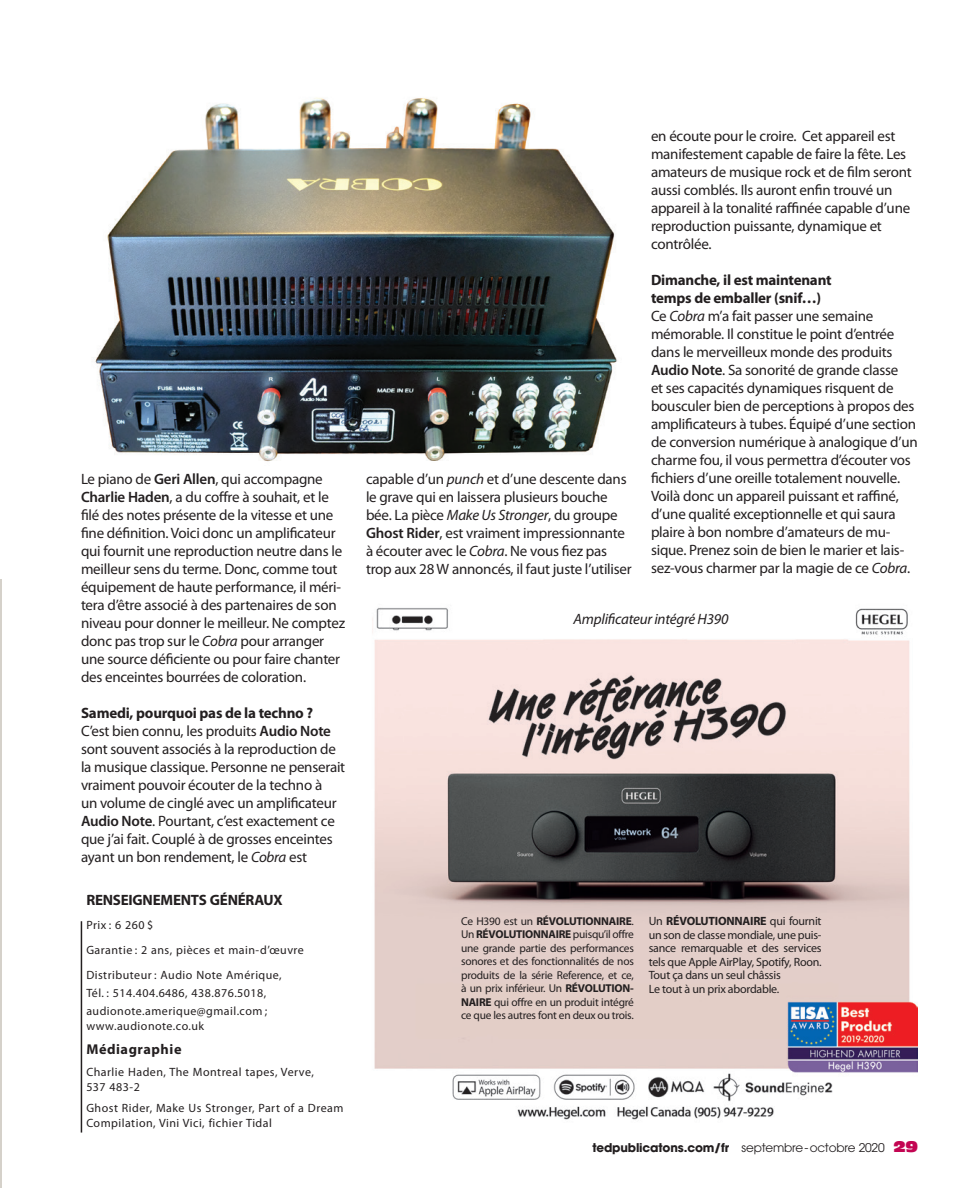
<style>
.page{position:relative;width:972px;height:1188px;background:#fff}
.page>*{position:absolute;margin:0;border:0;box-sizing:border-box;transform-origin:0 0}
.t1{font:15px/18px "Myriad Pro";letter-spacing:-.015em;color:#231f20}
.t2{font:italic 15px "Myriad Pro";letter-spacing:-.015em;color:#231f20}
.t3{font:700 15px "Myriad Pro";letter-spacing:-.015em;color:#231f20}
.t4{font:700 14.25px "Myriad Pro";letter-spacing:.04em;color:#231f20}
.t5{font:12px/24.8px "Myriad Pro";letter-spacing:.04em;color:#231f20}
.t6{font:12px/13.5px "Myriad Pro";letter-spacing:-.02em;color:#231f20}
.t7{font:700 12px "Avant Garde";letter-spacing:-.015em;color:#231f20}
.t8{font:11.4px/13.5px "Myriad Pro";letter-spacing:-.02em;color:#231f20;text-align:justify}
.s1{font-weight:600}
.s2{font-style:italic}
.s3{font-weight:700}
.s4{font-weight:400}
.s5{font-family:"Antique Olive Nord";font-weight:400;font-size:15px;color:#c30552}
</style>
<div class="page">
<img style="left:372px;top:607px;width:546px;height:513px">
<img style="left:95px;top:97px;width:522px;height:365px">
<hr style="left:81px;top:921px;width:1px;height:212px;background:#231f20">
<p class="t1" style="left:81px;top:470px;width:266px">Le piano de <span class="s1">Geri Allen</span>, qui accompagne <span class="s1">Charlie Haden</span>, a du coffre à souhait, et le filé des notes présente de la vitesse et une fine définition. Voici donc un amplificateur qui fournit une reproduction neutre dans le meilleur sens du terme. Donc, comme tout équipement de haute performance, il méri&shy;tera d’être associé à des partenaires de son niveau pour donner le meilleur. Ne comptez donc pas trop sur le <span class="s2">Cobra</span> pour arranger une source déficiente ou pour faire chanter des enceintes bourrées de coloration.</p>
<p class="t1" style="left:81px;top:704px;width:266px"><span class="s3">Samedi, pourquoi pas de la techno ?<br></span>C’est bien connu, les produits <span class="s1">Audio Note </span>sont souvent associés à la reproduction de la musique classique. Personne ne penserait vraiment pouvoir écouter de la techno à<br>un volume de cinglé avec un amplificateur <span class="s1">Audio Note</span>. Pourtant, c’est exactement ce que j’ai fait. Couplé à de grosses enceintes ayant un bon rendement, le <span class="s2">Cobra</span> est</p>
<p class="t3" style="left:86px;top:890px;width:198px">RENSEIGNEMENTS GÉNÉRAUX</p>
<p class="t5" style="left:86px;top:913px;width:219px">Prix : 6 260 $<br>Garantie : 2 ans, pièces et main-d’œuvre<br>Distributeur : Audio Note Amérique,</p>
<p class="t5" style="left:86px;top:984px;width:183px;line-height:18px">Tél. : 514.404.6486, 438.876.5018, audionote.amerique@gmail.com ;</p>
<p class="t5" style="left:86px;top:1013px;width:119px">www.audionote.co.uk</p>
<p class="t4" style="left:86px;top:1040px;width:97px">Médiagraphie</p>
<p class="t5" style="left:86px;top:1064px;width:229px;line-height:15px">Charlie Haden, The Montreal tapes, Verve,<br>537 483-2</p>
<p class="t5" style="left:86px;top:1101px;width:259px;line-height:15px">Ghost Rider, Make Us Stronger, Part of a Dream<br>Compilation, Vini Vici, fichier Tidal</p>
<p class="t1" style="left:366px;top:470px;width:267px">capable d’un <span class="s2">punch</span> et d’une descente dans le grave qui en laissera plusieurs bouche bée. La pièce <span class="s2">Make Us Stronger</span>, du groupe <span class="s1">Ghost Rider</span>, est vraiment impressionnante à écouter avec le <span class="s2">Cobra</span>. Ne vous fiez pas trop aux 28 W annoncés, il faut juste l’utiliser</p>
<p class="t1" style="left:651px;top:127px;width:262px">en écoute pour le croire. Cet appareil est manifestement capable de faire la fête. Les amateurs de musique rock et de film seront aussi comblés. Ils auront enfin trouvé un appareil à la tonalité raffinée capable d’une reproduction puissante, dynamique et contrôlée.</p>
<p class="t1" style="left:651px;top:271px;width:268px"><span class="s3">Dimanche, il est maintenant<br>temps de emballer (snif…)<br></span>Ce <span class="s2">Cobra</span> m’a fait passer une semaine mémorable. Il constitue le point d’entrée dans le merveilleux monde des produits <span class="s1">Audio Note</span>. Sa sonorité de grande classe<br>et ses capacités dynamiques risquent de bousculer bien de perceptions à propos des amplificateurs à tubes. Équipé d’une section de conversion numérique à analogique d’un charme fou, il vous permettra d’écouter vos fichiers d’une oreille totalement nouvelle.<br>Voilà donc un appareil puissant et raffiné, d’une qualité exceptionnelle et qui saura plaire à bon nombre d’amateurs de mu&shy;sique. Prenez soin de bien le marier et lais&shy;sez-vous charmer par la magie de ce <span class="s2">Cobra</span>.</p>
<p class="t2" style="left:574px;top:610px;width:156px">Amplificateur intégré H390</p>
<p class="t8" style="left:461px;top:914px;width:174px">Ce H390 est un <span class="s3">RÉVOLUTIONNAIRE</span>.<br>Un <span class="s3">RÉVOLUTIONNAIRE</span> puisqu’il offre une grande partie des performances sonores et des fonctionnalités de nos produits de la série Reference, et ce, à un prix inférieur. Un <span class="s3">RÉVOLUTION-NAIRE</span> qui offre en un produit intégré ce que les autres font en deux ou trois.</p>
<p class="t6" style="left:649px;top:914px;width:174px">Un <span class="s3">RÉVOLUTIONNAIRE</span> qui fournit un son de classe mondiale, une puis&shy;sance remarquable et des services tels que Apple AirPlay, Spotify, Roon.<br>Tout ça dans un seul châssis<br>Le tout à un prix abordable.</p>
<p class="t7" style="left:592px;top:1140px;width:327px">tedpublicatons.com/fr <span class="s4">septembre-octobre 2020</span> <span class="s5">29</span></p>
</div>
